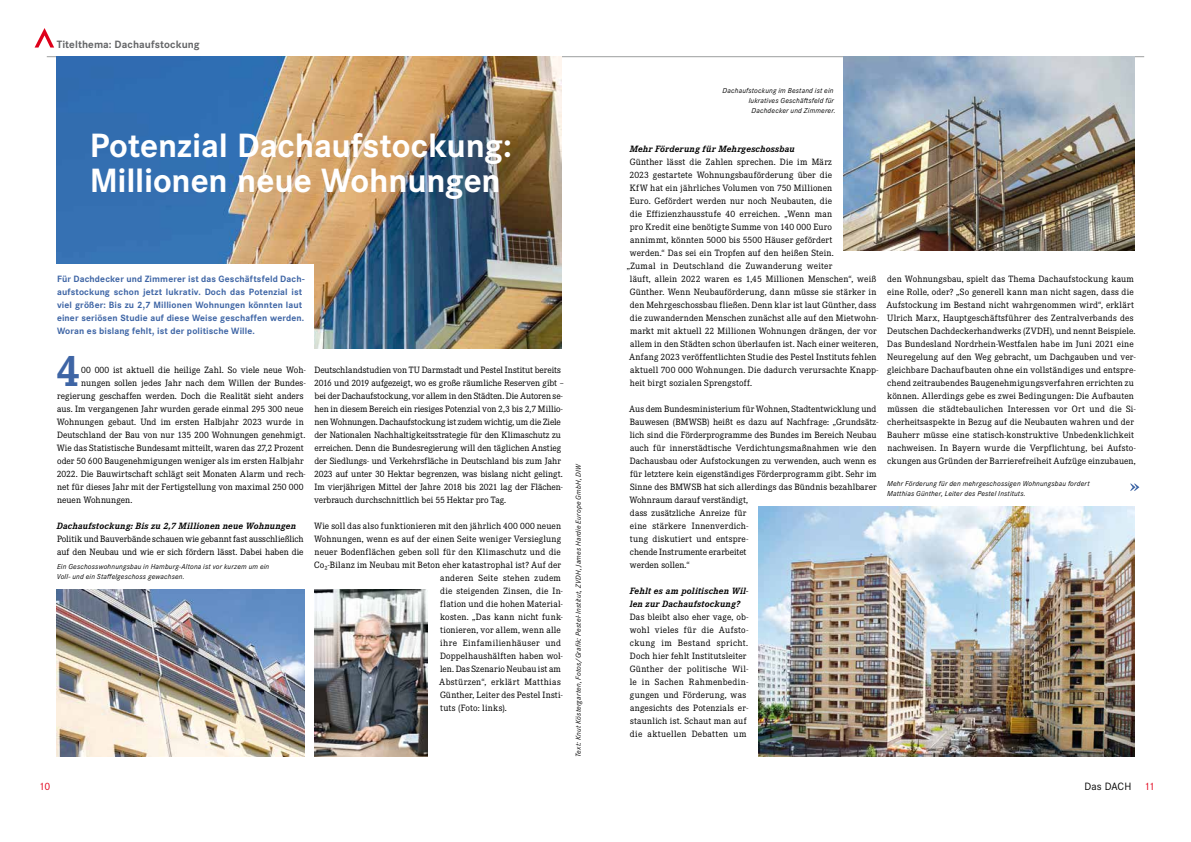
<style>
.page{position:relative;width:1191px;height:842px;background:#fff}
.page>*{position:absolute;margin:0;border:0;box-sizing:border-box;transform-origin:0 0}
.t1{font:700 45.8px "Corporate E Pro";color:#3e65a5}
.t2{font:700 35px/35px "Corporate S Pro";letter-spacing:-.005em;color:#fff}
.t3{font:700 11px "Corporate S Pro";letter-spacing:.005em;color:#646567}
.t4{font:11px "Corporate S Pro";color:#000}
.t5{font:11px "Corporate S Pro";color:#e2001a}
.t6{font:9.5px/13px "Corporate E Pro";letter-spacing:.01em;color:#000}
.t7{font:700 9.5px/13px "Corporate S Pro";letter-spacing:.015em;color:#3e65a5}
.t8{font:italic 700 9.5px/13px "Corporate E Pro";letter-spacing:.015em;color:#000}
.t9{font:9.5px/13px "Corporate E Pro";letter-spacing:-.01em;color:#000}
.t10{font:9.5px "Corporate E Pro";letter-spacing:.035em;color:#000}
.t11{font:9.5px "Corporate E Pro";letter-spacing:.045em;color:#000}
.t12{font:9.5px "Corporate E Pro";letter-spacing:.03em;color:#000}
.t13{font:italic 7.5px/10px "Corporate S Pro";letter-spacing:.025em;color:#000}
.s1{color:#e2001a}
</style>
<div class="page">
<hr style="left:47px;top:56px;width:1097px;height:1px;background:#9c9e9f">
<img style="left:57px;top:590px;width:247px;height:167px">
<img style="left:57px;top:57px;width:504px;height:292px">
<img style="left:758px;top:506px;width:376px;height:251px">
<img style="left:844px;top:57px;width:290px;height:193px">
<img style="left:314px;top:590px;width:114px;height:167px">
<svg style="left:35px;top:28px;width:19px;height:20px"></svg>
<svg style="left:1130px;top:483px;width:9px;height:8px"></svg>
<div style="left:57px;top:264px;width:257px;height:90px;background:#fff"></div>
<p class="t3" style="left:57px;top:36px;width:145px">Titelthema: Dachaufstockung</p>
<h2 class="t2" style="left:90px;top:125px;width:424px">Potenzial Dachaufstockung:<br>Millionen neue Wohnungen</h2>
<p class="t7" style="left:57px;top:272px;width:249px">Für Dachdecker und Zimmerer ist das Geschäftsfeld Dach&shy;aufstockung schon jetzt lukrativ. Doch das Potenzial ist viel größer: Bis zu 2,7 Millionen Wohnungen könnten laut einer seriösen Studie auf diese Weise geschaffen werden.<br>Woran es bislang fehlt, ist der politische Wille.</p>
<h1 class="t1" style="left:57px;top:339px;width:25px">4</h1>
<p class="t6" style="left:81px;top:363px;width:226px">00 000 ist aktuell die heilige Zahl. So viele neue Woh-</p>
<p class="t6" style="left:81px;top:376px;width:226px">nungen sollen jedes Jahr nach dem Willen der Bundes-</p>
<p class="t6" style="left:57px;top:389px;width:248px">regierung geschaffen werden. Doch die Realität sieht anders</p>
<p class="t6" style="left:57px;top:402px;width:248px">aus. Im vergangenen Jahr wurden gerade einmal 295 300 neue</p>
<p class="t6" style="left:57px;top:415px;width:248px">Wohnungen gebaut. Und im ersten Halbjahr 2023 wurde in</p>
<p class="t6" style="left:57px;top:428px;width:250px">Deutschland der Bau von nur 135 200 Wohnungen genehmigt.</p>
<p class="t6" style="left:57px;top:441px;width:249px">Wie das Statistische Bundesamt mitteilt, waren das 27,2 Prozent</p>
<p class="t6" style="left:57px;top:454px;width:248px">oder 50 600 Baugenehmigungen weniger als im ersten Halbjahr</p>
<p class="t6" style="left:57px;top:467px;width:250px">2022. Die Bauwirtschaft schlägt seit Monaten Alarm und rech-</p>
<p class="t6" style="left:57px;top:480px;width:248px">net für dieses Jahr mit der Fertigstellung von maximal 250 000</p>
<p class="t6" style="left:57px;top:493px;width:77px">neuen Wohnungen.</p>
<p class="t8" style="left:57px;top:519px;width:241px">Dachaufstockung: Bis zu 2,7 Millionen neue Wohnungen</p>
<p class="t9" style="left:57px;top:532px;width:248px">Politik und Bauverbände schauen wie gebannt fast ausschließlich auf den Neubau und wie er sich fördern lässt. Dabei haben die</p>
<p class="t13" style="left:57px;top:561px;width:214px">Ein Geschosswohnungsbau in Hamburg-Altona ist vor kurzem um ein<br>Voll- und ein Staffelgeschoss gewachsen.</p>
<p class="t6" style="left:314px;top:363px;width:251px">Deutschlandstudien von TU Darmstadt und Pestel Institut bereits 2016 und 2019 aufgezeigt, wo es große räumliche Reserven gibt – bei der Dachaufstockung, vor allem in den Städten. Die Autoren se&shy;hen in diesem Bereich ein riesiges Potenzial von 2,3 bis 2,7 Millio&shy;nen Wohnungen. Dachaufstockung ist zudem wichtig, um die Ziele der Nationalen Nachhaltigkeitsstrategie für den Klimaschutz zu erreichen. Denn die Bundesregierung will den täglichen Anstieg der Siedlungs- und Verkehrsfläche in Deutschland bis zum Jahr 2023 auf unter 30 Hektar begrenzen, was bislang nicht gelingt.<br>Im vierjährigen Mittel der Jahre 2018 bis 2021 lag der Flächen&shy;verbrauch durchschnittlich bei 55 Hektar pro Tag.</p>
<p class="t6" style="left:314px;top:519px;width:248px">Wie soll das also funktionieren mit den jährlich 400 000 neuen</p>
<p class="t6" style="left:314px;top:532px;width:249px">Wohnungen, wenn es auf der einen Seite weniger Versieglung</p>
<p class="t6" style="left:314px;top:545px;width:248px">neuer Bodenflächen geben soll für den Klimaschutz und die</p>
<p class="t6" style="left:314px;top:558px;width:248px">Co₂-Bilanz im Neubau mit Beton eher katastrophal ist? Auf der</p>
<p class="t6" style="left:440px;top:571px;width:122px">anderen Seite stehen zudem</p>
<p class="t6" style="left:440px;top:584px;width:124px">die steigenden Zinsen, die In-</p>
<p class="t6" style="left:440px;top:597px;width:124px">flation und die hohen Material-</p>
<p class="t6" style="left:440px;top:610px;width:124px">kosten. „Das kann nicht funk-</p>
<p class="t6" style="left:440px;top:623px;width:122px">tionieren, vor allem, wenn alle</p>
<p class="t11" style="left:440px;top:637px;width:122px">ihre Einfamilienhäuser und</p>
<p class="t6" style="left:440px;top:649px;width:124px">Doppelhaushälften haben wol-</p>
<p class="t6" style="left:440px;top:662px;width:122px">len. Das Szenario Neubau ist am</p>
<p class="t10" style="left:439px;top:676px;width:123px">Abstürzen“, erklärt Matthias</p>
<p class="t6" style="left:440px;top:688px;width:124px">Günther, Leiter des Pestel Insti-</p>
<p class="t12" style="left:440px;top:702px;width:68px">tuts (Foto: links).</p>
<p class="t13" style="left:573px;top:757px;width:295px;rotate:-90deg">Text: Knut Köstergarten, Fotos/Grafik: Pestel-Institut, ZVDH, James Hardie Europe GmbH, DIW</p>
<p class="t13" style="left:722px;top:85px;width:114px;text-align:right">Dachaufstockung im Bestand ist ein lukratives Geschäftsfeld für<br>Dachdecker und Zimmerer.</p>
<p class="t8" style="left:629px;top:142px;width:167px">Mehr Förderung für Mehrgeschossbau</p>
<p class="t6" style="left:630px;top:155px;width:204px">Günther lässt die Zahlen sprechen. Die im März</p>
<p class="t6" style="left:629px;top:168px;width:204px">2023 gestartete Wohnungsbauförderung über die</p>
<p class="t6" style="left:630px;top:181px;width:204px">KfW hat ein jährliches Volumen von 750 Millionen</p>
<p class="t6" style="left:630px;top:194px;width:204px">Euro. Gefördert werden nur noch Neubauten, die</p>
<p class="t6" style="left:630px;top:207px;width:204px">die Effizienzhausstufe 40 erreichen. „Wenn man</p>
<p class="t6" style="left:630px;top:220px;width:204px">pro Kredit eine benötigte Summe von 140 000 Euro</p>
<p class="t6" style="left:630px;top:233px;width:204px">annimmt, könnten 5000 bis 5500 Häuser gefördert</p>
<p class="t6" style="left:630px;top:246px;width:205px">werden.“ Das sei ein Tropfen auf den heißen Stein.</p>
<p class="t6" style="left:626px;top:259px;width:207px">„Zumal in Deutschland die Zuwanderung weiter</p>
<p class="t6" style="left:630px;top:272px;width:248px">läuft, allein 2022 waren es 1,45 Millionen Menschen“, weiß</p>
<p class="t6" style="left:630px;top:285px;width:248px">Günther. Wenn Neubauförderung, dann müsse sie stärker in</p>
<p class="t6" style="left:630px;top:298px;width:248px">den Mehrgeschossbau fließen. Denn klar ist laut Günther, dass</p>
<p class="t6" style="left:630px;top:311px;width:250px">die zuwandernden Menschen zunächst alle auf den Mietwohn-</p>
<p class="t6" style="left:630px;top:324px;width:248px">markt mit aktuell 22 Millionen Wohnungen drängen, der vor</p>
<p class="t6" style="left:630px;top:337px;width:250px">allem in den Städten schon überlaufen ist. Nach einer weiteren,</p>
<p class="t6" style="left:629px;top:350px;width:249px">Anfang 2023 veröffentlichten Studie des Pestel Instituts fehlen</p>
<p class="t6" style="left:630px;top:363px;width:250px">aktuell 700 000 Wohnungen. Die dadurch verursachte Knapp-</p>
<p class="t6" style="left:630px;top:376px;width:124px">heit birgt sozialen Sprengstoff.</p>
<p class="t6" style="left:629px;top:402px;width:251px">Aus dem Bundesministerium für Wohnen, Stadtentwicklung und Bauwesen (BMWSB) heißt es dazu auf Nachfrage: „Grundsätz&shy;lich sind die Förderprogramme des Bundes im Bereich Neubau auch für innerstädtische Verdichtungsmaßnahmen wie den Dachausbau oder Aufstockungen zu verwenden, auch wenn es für letztere kein eigenständiges Förderprogramm gibt. Sehr im Sinne des BMWSB hat sich allerdings das Bündnis bezahlbarer Wohnraum darauf verständigt,<br>dass zusätzliche Anreize für<br>eine stärkere Innenverdich-<br>tung diskutiert und entspre-<br>chende Instrumente erarbeitet<br>werden sollen.“</p>
<p class="t8" style="left:629px;top:584px;width:120px">Fehlt es am politischen Wil&shy;len zur Dachaufstockung?</p>
<p class="t6" style="left:630px;top:610px;width:120px">Das bleibt also eher vage, ob&shy;wohl vieles für die Aufsto&shy;ckung im Bestand spricht.<br>Doch hier fehlt Institutsleiter<br>Günther der politische Wil&shy;le in Sachen Rahmenbedin&shy;gungen und Förderung, was angesichts des Potenzials er&shy;staunlich ist. Schaut man auf die aktuellen Debatten um</p>
<p class="t6" style="left:886px;top:272px;width:251px">den Wohnungsbau, spielt das Thema Dachaufstockung kaum eine Rolle, oder? „So generell kann man nicht sagen, dass die Aufstockung im Bestand nicht wahrgenommen wird“, erklärt Ulrich Marx, Hauptgeschäftsführer des Zentralverbands des Deutschen Dachdeckerhandwerks (ZVDH), und nennt Beispiele.<br>Das Bundesland Nordrhein-Westfalen habe im Juni 2021 eine Neuregelung auf den Weg gebracht, um Dachgauben und ver&shy;gleichbare Dachaufbauten ohne ein vollständiges und entspre&shy;chend zeitraubendes Baugenehmigungsverfahren errichten zu können. Allerdings gebe es zwei Bedingungen: Die Aufbauten müssen die städtebaulichen Interessen vor Ort und die Si&shy;cherheitsaspekte in Bezug auf die Neubauten wahren und der Bauherr müsse eine statisch-konstruktive Unbedenklichkeit nachweisen. In Bayern wurde die Verpflichtung, bei Aufsto&shy;ckungen aus Gründen der Barrierefreiheit Aufzüge einzubauen,</p>
<p class="t13" style="left:887px;top:477px;width:204px">Mehr Förderung für den mehrgeschossigen Wohnungsbau fordert<br>Matthias Günther, Leiter des Pestel Instituts.</p>
<p class="t5" style="left:39px;top:778px;width:13px">10</p>
<p class="t4" style="left:1084px;top:778px;width:72px">Das DACH <span class="s1">11</span></p>
</div>
